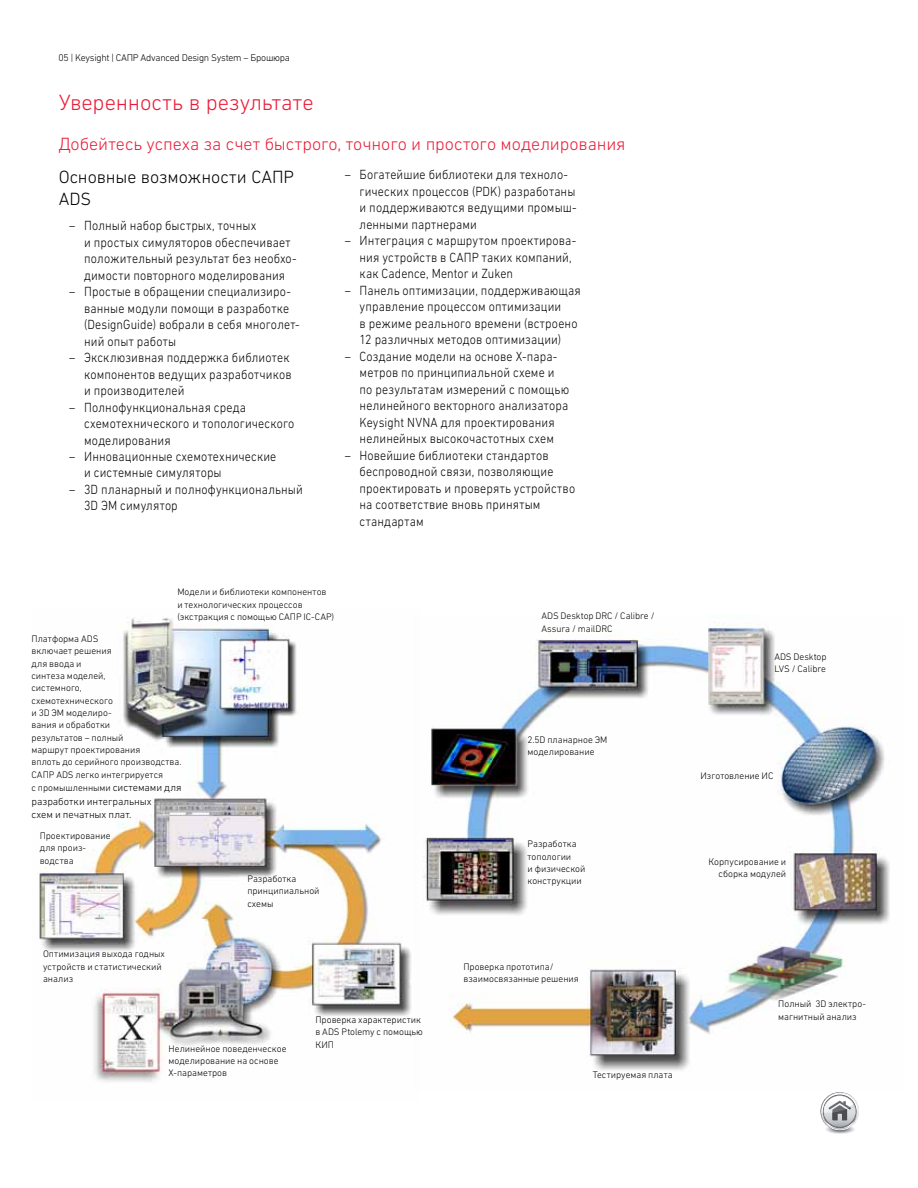
<style>
.page{position:relative;width:918px;height:1188px;background:#fff}
.page>*{position:absolute;margin:0;border:0;box-sizing:border-box;transform-origin:0 0}
.t1{font:300 22.5px "DIN Next CYR";color:#ed1b37}
.t2{font:300 18px "DIN Next CYR";color:#ed1b37}
.t3{font:300 18px/22.5px "DIN Next CYR";color:#000}
.t4{font:300 13.5px/16.5px "DIN Next CYR";letter-spacing:.01em;color:#000;scale:.9 1}
.t5{font:300 10.5px/13.5px "DIN Next CYR";color:#000}
.t6{font:300 9.9px "DIN Next CYR";letter-spacing:-.025em;color:#000}
.t7{font:300 9.6px/12.3px "DIN Next CYR";color:#000}
.s1{font-size:10.5px}
</style>
<div class="page">
<svg style="left:820px;top:1092px;width:39px;height:42px"></svg>
<img style="left:423px;top:622px;width:467px;height:449px">
<img style="left:39px;top:618px;width:372px;height:464px">
<p class="t6" style="left:59px;top:52px;width:233px">05 | Keysight | САПР Advanced Design System – Брошюра</p>
<h1 class="t1" style="left:59px;top:90px;width:256px">Уверенность в результате</h1>
<h2 class="t2" style="left:59px;top:133px;width:569px">Добейтесь успеха за счет быстрого, точного и простого моделирования</h2>
<h2 class="t3" style="left:59px;top:165px;width:237px">Основные возможности САПР<br>ADS</h2>
<p class="t4" style="left:84px;top:217px;width:238px;text-indent:-15px">– Полный набор быстрых, точных<br>и простых симуляторов обеспечивает положительный результат без необхо&shy;димости повторного моделирования</p>
<p class="t4" style="left:84px;top:283px;width:241px;text-indent:-15px">– Простые в обращении специализиро&shy;ванные модули помощи в разработке (DesignGuide) вобрали в себя многолет&shy;ний опыт работы</p>
<p class="t4" style="left:84px;top:349px;width:232px;text-indent:-15px">– Эксклюзивная поддержка библиотек компонентов ведущих разработчиков и производителей</p>
<p class="t4" style="left:84px;top:399px;width:235px;text-indent:-15px">– Полнофункциональная среда схемотехнического и топологического моделирования</p>
<p class="t4" style="left:84px;top:448px;width:215px;text-indent:-15px">– Инновационные схемотехнические и системные симуляторы</p>
<p class="t4" style="left:84px;top:481px;width:244px;text-indent:-15px">– 3D планарный и полнофункциональный<br>3D ЭМ симулятор</p>
<p class="t4" style="left:360px;top:166px;width:243px;text-indent:-15px">– Богатейшие библиотеки для техноло&shy;гических процессов (PDK) разработаны и поддерживаются ведущими промыш&shy;ленными партнерами</p>
<p class="t4" style="left:360px;top:232px;width:242px;text-indent:-15px">– Интеграция с маршрутом проектирова&shy;ния устройств в САПР таких компаний, как Cadence, Mentor и Zuken</p>
<p class="t4" style="left:360px;top:282px;width:247px;text-indent:-15px">– Панель оптимизации, поддерживающая управление процессом оптимизации<br>в режиме реального времени (встроено 12 различных методов оптимизации)</p>
<p class="t4" style="left:360px;top:348px;width:234px;text-indent:-15px">– Создание модели на основе X-пара&shy;метров по принципиальной схеме и по результатам измерений с помощью нелинейного векторного анализатора Keysight NVNA для проектирования нелинейных высокочастотных схем</p>
<p class="t4" style="left:360px;top:447px;width:241px;text-indent:-15px">– Новейшие библиотеки стандартов беспроводной связи, позволяющие проектировать и проверять устройство на соответствие вновь принятым стандартам</p>
<p class="t7" style="left:177px;top:586px;width:158px">Модели и библиотеки компонентов<br>и технологических процессов (экстракция с помощью САПР IC-CAP)</p>
<p class="t7" style="left:32px;top:632px;width:152px">Платформа ADS<br>включает решения<br>для ввода и<br>синтеза моделей,<br>системного,<br>схемотехнического<br>и 3D ЭМ моделиро-<br>вания и обработки<br>результатов – полный<br>маршрут проектирования<br>вплоть до серийного производства.<br>САПР ADS легко интегрируется</p>
<p class="t7" style="left:32px;top:782px;width:152px">с промышленными <span class="s1">системами для</span></p>
<p class="t5" style="left:32px;top:794px;width:122px">разработки интегральных схем и печатных плат.</p>
<p class="t7" style="left:40px;top:829px;width:72px">Проектирование для произ&shy;водства</p>
<p class="t7" style="left:43px;top:948px;width:124px">Оптимизация выхода годных устройств и статистический анализ</p>
<p class="t7" style="left:247px;top:872px;width:74px">Разработка принципиальной схемы</p>
<p class="t7" style="left:168px;top:1042px;width:120px">Нелинейное поведенческое моделирование на основе<br>Х-параметров</p>
<p class="t7" style="left:316px;top:1013px;width:109px">Проверка характеристик в ADS Ptolemy с помощью<br>КИП</p>
<p class="t7" style="left:541px;top:610px;width:115px">ADS Desktop DRC / Calibre /<br>Assura / mailDRC</p>
<p class="t7" style="left:528px;top:733px;width:81px">2.5D планарное ЭМ моделирование</p>
<p class="t7" style="left:528px;top:838px;width:59px">Разработка топологии<br>и физической конструкции</p>
<p class="t7" style="left:463px;top:960px;width:117px">Проверка прототипа/ взаимосвязанные решения</p>
<p class="t7" style="left:593px;top:1069px;width:81px">Тестируемая плата</p>
<p class="t7" style="left:774px;top:650px;width:54px">ADS Desktop<br>LVS / Calibre</p>
<p class="t7" style="left:701px;top:770px;width:74px">Изготовление ИС</p>
<p class="t7" style="left:708px;top:856px;width:79px;text-align:right">Корпусирование и сборка модулей</p>
<p class="t7" style="left:778px;top:998px;width:88px">Полный 3D электро&shy;магнитный анализ</p>
</div>
